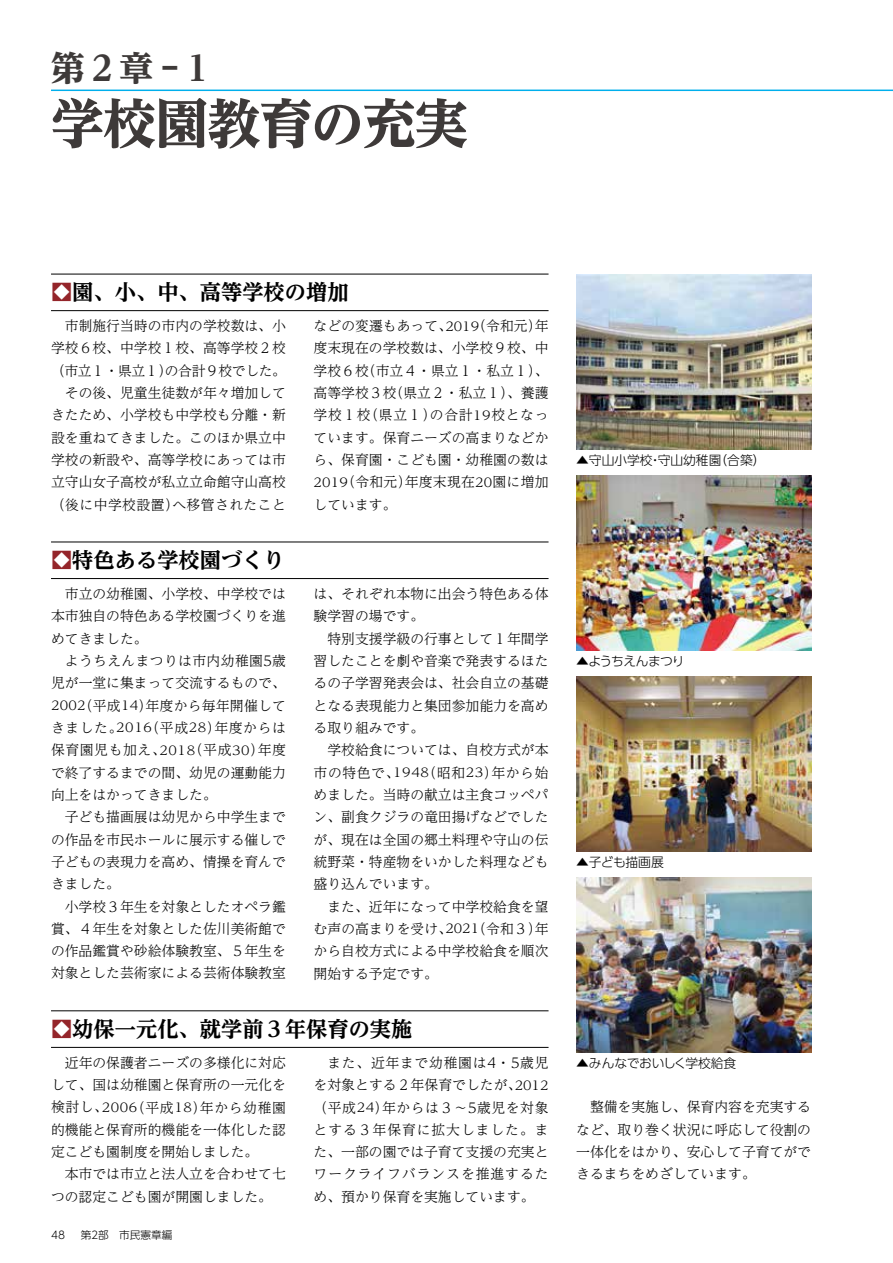
<style>
.page{position:relative;width:893px;height:1263px;background:#fff}
.page>*{position:absolute;margin:0;border:0;box-sizing:border-box;transform-origin:0 0}
.t1{font:800 53.1px "UD Reimin Pr 6 N";letter-spacing:-.02em;color:#3e3a39}
.t2{font:800 34.05px "UD Reimin Pr 6 N";color:#3e3a39}
.t3{font:700 expanded 21.3px "UD Reimin Pr 6 N";color:#000}
.t4{font:300 13.8px/22.4px "UD Reimin Pr 6 N";color:#000;text-align:justify}
.t5{font:300 12.75px "UD Shin Go Pr 6 N";letter-spacing:-.01em;color:#000}
.t6{font:300 12.75px "UD Shin Go Pr 6 N";letter-spacing:-.045em;color:#000}
.t7{font:300 10.65px "UD Shin Go Pr 6 N";color:#000}
.s1{font-family:"Shin Go Pro";font-weight:300;color:#94252a}
.s2{font-size:12.45px}
</style>
<div class="page">
<hr style="left:51px;top:274px;width:498px;height:1px;background:#000">
<hr style="left:51px;top:310px;width:498px;height:1px;background:#000">
<hr style="left:51px;top:542px;width:498px;height:1px;background:#000">
<hr style="left:51px;top:578px;width:498px;height:1px;background:#000">
<hr style="left:51px;top:1010px;width:498px;height:1px;background:#000">
<hr style="left:51px;top:1047px;width:498px;height:1px;background:#000">
<img style="left:576px;top:274px;width:235px;height:176px">
<img style="left:576px;top:676px;width:235px;height:175px">
<img style="left:576px;top:475px;width:235px;height:176px">
<img style="left:576px;top:877px;width:235px;height:175px">
<hr style="left:51px;top:90px;width:842px;height:1px;background:#00afec">
<h2 class="t2" style="left:51px;top:40px;width:159px">第２章 − 1</h2>
<h1 class="t1" style="left:51px;top:79px;width:418px">学校園教育の充実</h1>
<h3 class="t3" style="left:51px;top:275px;width:299px"><span class="s1">⿇</span>園、小、中、高等学校の増加</h3>
<p class="t4" style="left:51px;top:314px;width:237px;text-align:right">市制施行当時の市内の学校数は、小学校６校、中学校１校、高等学校２校（市立１・県立１）の合計９校でした。その後、児童生徒数が年々増加してきたため、小学校も中学校も分離・新設を重ねてきました。このほか県立中学校の新設や、高等学校にあっては市立守山女子高校が私立立命館守山高校（後に中学校設置）へ移管されたこと</p>
<p class="t4" style="left:314px;top:314px;width:236px">などの変遷もあって、<span class="s2">2019</span>（令和元）年度末現在の学校数は、小学校９校、中学校６校（市立４・県立１・私立１）、高等学校３校（県立２・私立１）、養護学校１校（県立１）の合計<span class="s2">1９</span>校となっています。保育ニーズの高まりなどから、保育園・こども園・幼稚園の数は<span class="s2">2019</span>（令和元）年度末現在<span class="s2">20</span>園に増加しています。</p>
<h3 class="t3" style="left:51px;top:543px;width:235px"><span class="s1">⿇</span>特色ある学校園づくり</h3>
<p class="t4" style="left:51px;top:582px;width:236px;text-indent:14px">市立の幼稚園、小学校、中学校では本市独自の特色ある学校園づくりを進めてきました｡</p>
<p class="t4" style="left:51px;top:649px;width:236px;text-indent:14px">ようちえんまつりは市内幼稚園5歳児が一堂に集まって交流するもので、<span class="s2">2002</span>（平成<span class="s2">14</span>）年度から毎年開催してきました。<span class="s2">2016</span>（平成<span class="s2">28</span>）年度からは保育園児も加え、<span class="s2">2018</span>（平成<span class="s2">30</span>）年度で終了するまでの間、幼児の運動能力向上をはかってきました。　　　</p>
<p class="t4" style="left:51px;top:805px;width:236px;text-indent:14px">子ども描画展は幼児から中学生までの作品を市民ホールに展示する催しで子どもの表現力を高め、情操を育んできました。</p>
<p class="t4" style="left:51px;top:895px;width:236px;text-indent:14px">小学校３年生を対象としたオペラ鑑賞、４年生を対象とした佐川美術館での作品鑑賞や砂絵体験教室、５年生を対象とした芸術家による芸術体験教室</p>
<p class="t4" style="left:314px;top:582px;width:236px">は、それぞれ本物に出会う特色ある体験学習の場です。</p>
<p class="t4" style="left:314px;top:627px;width:236px;text-indent:14px">特別支援学級の行事として１年間学習したことを劇や音楽で発表するほたるの子学習発表会は、社会自立の基礎となる表現能力と集団参加能力を高める取り組みです。</p>
<p class="t4" style="left:314px;top:738px;width:236px;text-indent:14px">学校給食については、自校方式が本市の特色で、<span class="s2">1948</span>（昭和<span class="s2">23</span>）年から始めました。当時の献立は主食コッペパン、副食クジラの竜田揚げなどでしたが、現在は全国の郷土料理や守山の伝統野菜・特産物をいかした料理なども盛り込んでいます。</p>
<p class="t4" style="left:314px;top:895px;width:236px;text-indent:14px">また、近年になって中学校給食を望む声の高まりを受け、<span class="s2">2021</span>（令和３）年から自校方式による中学校給食を順次開始する予定です。</p>
<h3 class="t3" style="left:51px;top:1012px;width:363px"><span class="s1">⿇</span>幼保一元化、就学前３年保育の実施</h3>
<p class="t4" style="left:51px;top:1051px;width:236px;text-indent:14px">近年の保護者ニーズの多様化に対応して、国は幼稚園と保育所の一元化を検討し、<span class="s2">2006</span>（平成<span class="s2">18</span>）年から幼稚園的機能と保育所的機能を一体化した認定こども園制度を開始しました。</p>
<p class="t4" style="left:51px;top:1162px;width:236px;text-indent:14px">本市では市立と法人立を合わせて七つの認定こども園が開園しました。</p>
<p class="t4" style="left:314px;top:1051px;width:236px;text-indent:14px">また、近年まで幼稚園は4・5歳児を対象とする２年保育でしたが、<span class="s2">2012</span>（平成<span class="s2">24</span>）年からは３～5歳児を対象とする３年保育に拡大しました。また、一部の園では子育て支援の充実とワークライフバランスを推進するため、預かり保育を実施しています。</p>
<p class="t7" style="left:51px;top:1227px;width:16px">48</p>
<p class="t7" style="left:81px;top:1227px;width:93px">第２部　市民憲章編</p>
<p class="t5" style="left:576px;top:450px;width:191px">▲守山小学校・守山幼稚園（合築）</p>
<p class="t6" style="left:576px;top:651px;width:110px">▲ようちえんまつり</p>
<p class="t5" style="left:576px;top:852px;width:89px">▲子ども描画展</p>
<p class="t5" style="left:576px;top:1053px;width:162px">▲みんなでおいしく学校給食</p>
<p class="t4" style="left:576px;top:1095px;width:236px;text-indent:14px">整備を実施し、保育内容を充実するなど、取り巻く状況に呼応して役割の一体化をはかり、安心して子育てができるまちをめざしています。</p>
</div>
